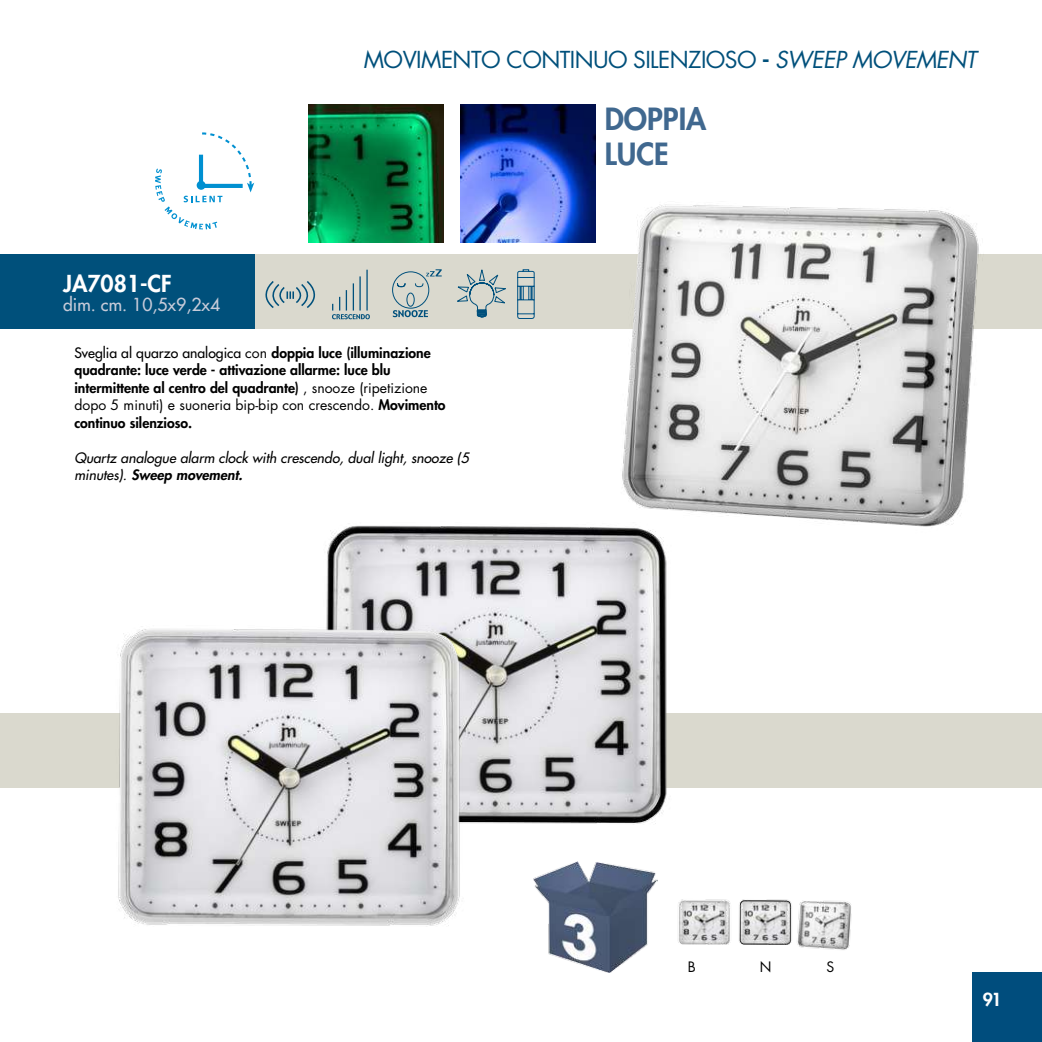
<style>
.page{position:relative;width:1042px;height:1042px;background:#fff}
.page>*{position:absolute;margin:0;border:0;box-sizing:border-box;transform-origin:0 0}
.t1{font:800 29.75px/35.7px "Futura Std";color:#40688f}
.t2{font:22.75px "Futura Std";letter-spacing:-.025em;color:#00507b}
.t3{font:800 22.75px "Futura Std";color:#fff}
.t4{font:500 17.5px "Futura Std";color:#c7cbd9}
.t5{font:800 17.5px "Futura Std";color:#fff}
.t6{font:800 14px/17.5px "Futura Std";color:#000}
.t7{font:italic 500 14px/17.5px "Futura Std";color:#000}
.t8{font:14px "Futura Std";color:#000}
.s1{font-weight:800}
.s2{font-style:italic}
.s3{font-weight:500}
.s4{font-weight:400}
</style>
<div class="page">
<div style="left:0;top:254px;width:1042px;height:75px;background:#dad9ce"></div>
<svg style="left:392px;top:269px;width:50px;height:48px"></svg>
<svg style="left:517px;top:269px;width:18px;height:50px"></svg>
<svg style="left:265px;top:281px;width:50px;height:27px"></svg>
<div style="left:0;top:713px;width:1042px;height:75px;background:#dad9ce"></div>
<div style="left:0;top:254px;width:254px;height:75px;background:#00507b"></div>
<svg style="left:457px;top:270px;width:49px;height:48px"></svg>
<svg style="left:155px;top:132px;width:99px;height:97px"></svg>
<div style="left:197px;top:181px;width:9px;height:9px;background:#0090d1;border-radius:50%"></div>
<img style="left:326px;top:525px;width:341px;height:299px">
<img style="left:739px;top:899px;width:53px;height:46px">
<img style="left:607px;top:204px;width:372px;height:345px">
<img style="left:797px;top:900px;width:54px;height:50px">
<img style="left:534px;top:862px;width:124px;height:110px">
<img style="left:118px;top:603px;width:360px;height:323px">
<img style="left:678px;top:899px;width:53px;height:46px">
<img style="left:308px;top:104px;width:135px;height:139px">
<img style="left:460px;top:104px;width:136px;height:139px">
<hr style="left:366px;top:270px;width:2px;height:40px;background:#00507c">
<hr style="left:359px;top:276px;width:2px;height:34px;background:#00507c">
<svg style="left:332px;top:283px;width:38px;height:36px"></svg>
<div style="left:972px;top:972px;width:70px;height:70px;background:#004d7d"></div>
<h2 class="t2" style="left:364px;top:46px;width:614px">MOVIMENTO CONTINUO SILENZIOSO <span class="s1">-</span> <span class="s2">SWEEP MOVEMENT</span></h2>
<h2 class="t3" style="left:63px;top:269px;width:110px">JA7081-CF</h2>
<p class="t4" style="left:63px;top:293px;width:158px">dim. cm. 10,5x9,2x4</p>
<p class="t6" style="left:74px;top:344px;width:373px"><span class="s3">Sveglia al quarzo analogica</span> <span class="s4">con</span> doppia luce (illuminazione quadrante: luce verde - attivazione allarme: luce blu intermittente al centro del quadrante) <span class="s4">, snooze (ripetizione dopo 5 minuti) e suoneria bip-bip con crescendo.</span> Movimento continuo silenzioso.</p>
<p class="t7" style="left:74px;top:449px;width:396px">Quartz analogue alarm clock with crescendo, dual light, snooze (5 minutes). <span class="s1">Sweep movement.</span></p>
<h1 class="t1" style="left:605px;top:101px;width:103px">DOPPIA<br>LUCE</h1>
<p class="t8" style="left:688px;top:958px;width:9px">B</p>
<p class="t8" style="left:760px;top:958px;width:13px">N</p>
<p class="t8" style="left:826px;top:958px;width:9px">S</p>
<p class="t5" style="left:982px;top:988px;width:21px">91</p>
</div>
